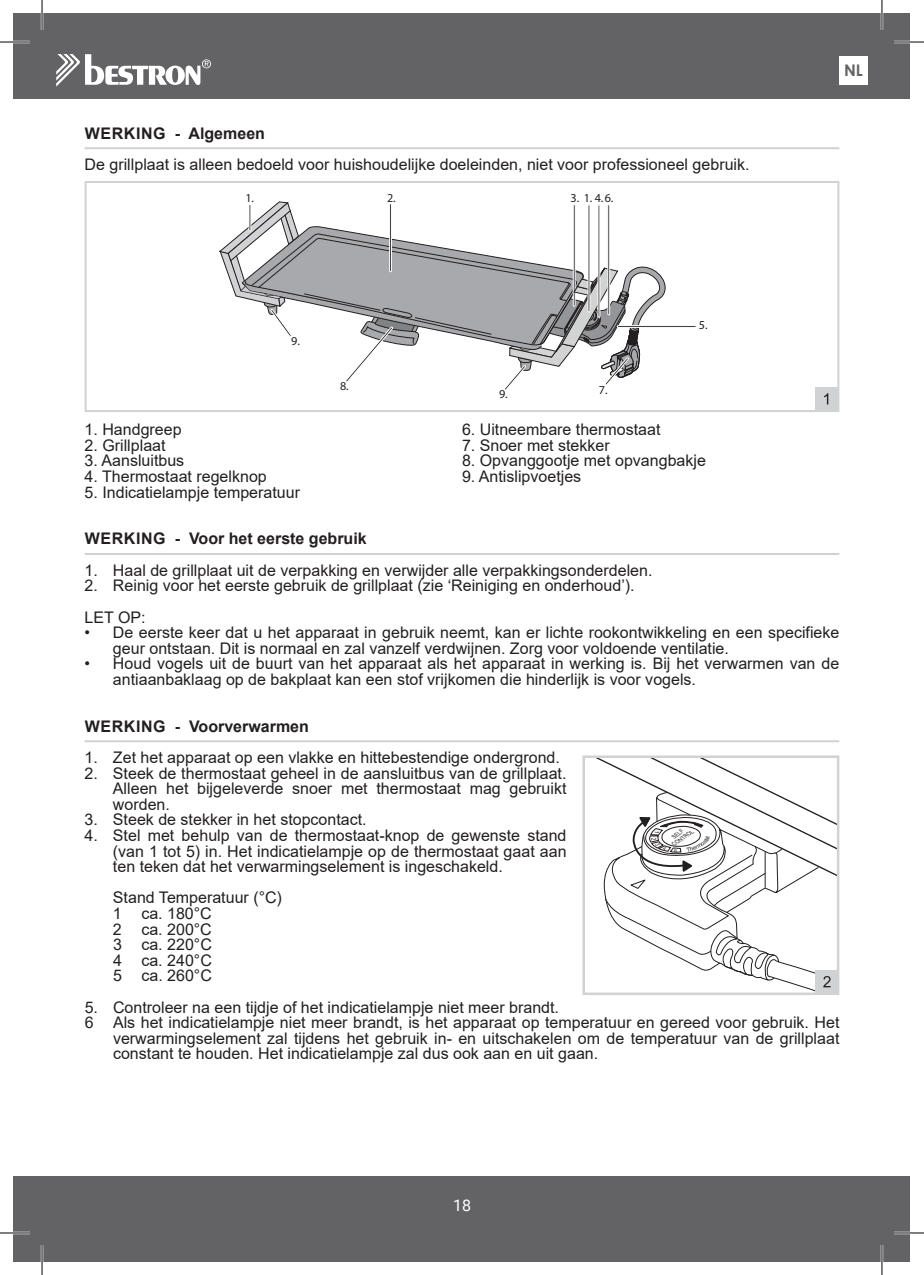
<style>
.page{position:relative;width:924px;height:1275px;background:#fff}
.page>*{position:absolute;margin:0;border:0;box-sizing:border-box;transform-origin:0 0}
.t1{font:16px/15.6px "Arial";color:#231f20}
.t2{font:700 16px "Arial";color:#231f20}
.t3{font:16px "Roboto";color:#fff}
.t4{font:700 16px "Century Gothic";color:#636366}
.t5{font:12.2px "Myriad";color:#231f20}
.t6{font:italic 6px/6px "Arial";color:#231f20;scale:.84 1}
.t7{font:3.8px "Arial";color:#231f20;scale:1.56 1}
</style>
<div class="page">
<div style="left:14px;top:14px;width:895px;height:85px;background:#636366"></div>
<div style="left:14px;top:1176px;width:895px;height:85px;background:#636366"></div>
<svg style="left:56px;top:54px;width:155px;height:33px"></svg>
<div style="left:839px;top:56px;width:28px;height:29px;background:#fff"></div>
<hr style="left:85px;top:147px;width:754px;height:2px;background:#d1d2d4">
<hr style="left:85px;top:553px;width:754px;height:2px;background:#d1d2d4">
<hr style="left:85px;top:740px;width:754px;height:2px;background:#d1d2d4">
<div style="left:85px;top:181px;width:754px;height:231px;background:#fff;border:2px solid #d1d2d4"></div>
<div style="left:814px;top:387px;width:23px;height:23px;background:#d1d2d4"></div>
<svg style="left:824px;top:394px;width:3px;height:10px"></svg>
<div style="left:616px;top:325px;width:80px;height:3px;border:1px solid #fff"></div>
<svg style="left:219px;top:201px;width:446px;height:189px"></svg>
<div style="left:607px;top:204px;width:3px;height:111px;border:1px solid #fff"></div>
<div style="left:597px;top:204px;width:3px;height:114px;border:1px solid #fff"></div>
<div style="left:587px;top:204px;width:3px;height:108px;border:1px solid #fff"></div>
<div style="left:582px;top:755px;width:257px;height:240px;border:3px solid #d1d2d4"></div>
<div style="left:814px;top:970px;width:24px;height:23px;background:#d1d2d4"></div>
<hr style="left:0;top:41px;width:30px;height:2px;background:#fff">
<hr style="left:893px;top:41px;width:30px;height:2px;background:#fff">
<hr style="left:0;top:1231px;width:30px;height:3px;background:#fff">
<hr style="left:893px;top:1231px;width:30px;height:3px;background:#fff">
<hr style="left:41px;top:0;width:2px;height:30px;background:#fff">
<hr style="left:41px;top:1245px;width:2px;height:30px;background:#fff">
<hr style="left:880px;top:0;width:2px;height:30px;background:#fff">
<hr style="left:880px;top:1245px;width:2px;height:30px;background:#fff">
<hr style="left:0;top:42px;width:30px;height:1px;background:#000">
<hr style="left:893px;top:42px;width:30px;height:1px;background:#000">
<hr style="left:0;top:1232px;width:30px;height:1px;background:#000">
<hr style="left:893px;top:1232px;width:30px;height:1px;background:#000">
<hr style="left:42px;top:0;width:1px;height:30px;background:#000">
<hr style="left:42px;top:1245px;width:1px;height:30px;background:#000">
<hr style="left:881px;top:0;width:1px;height:30px;background:#000">
<hr style="left:881px;top:1245px;width:1px;height:30px;background:#000">
<svg style="left:583px;top:756px;width:253px;height:237px"></svg>
<p class="t2" style="left:85px;top:122px;width:181px">WERKING - Algemeen</p>
<p class="t1" style="left:85px;top:156px;width:666px">De grillplaat is alleen bedoeld voor huishoudelijke doeleinden, niet voor professioneel gebruik.</p>
<p class="t5" style="left:387px;top:190px;width:10px">2.</p>
<p class="t5" style="left:570px;top:190px;width:34px">3. 4.</p>
<p class="t5" style="left:245px;top:191px;width:10px">1.</p>
<p class="t5" style="left:583px;top:190px;width:31px">1. 6.</p>
<p class="t5" style="left:291px;top:333px;width:10px">9.</p>
<p class="t5" style="left:340px;top:378px;width:10px">8.</p>
<p class="t5" style="left:499px;top:386px;width:10px">9.</p>
<p class="t5" style="left:598px;top:382px;width:10px">7.</p>
<p class="t5" style="left:698px;top:317px;width:10px">5.</p>
<p class="t1" style="left:85px;top:422px;width:98px">1. Handgreep</p>
<p class="t1" style="left:85px;top:437px;width:82px">2. Grillplaat</p>
<p class="t1" style="left:85px;top:453px;width:101px">3. Aansluitbus</p>
<p class="t1" style="left:85px;top:468px;width:184px">4. Thermostaat regelknop</p>
<p class="t1" style="left:85px;top:484px;width:217px">5. Indicatielampje temperatuur</p>
<p class="t1" style="left:462px;top:422px;width:200px">6. Uitneembare thermostaat</p>
<p class="t1" style="left:462px;top:437px;width:149px">7. Snoer met stekker</p>
<p class="t1" style="left:462px;top:453px;width:245px">8. Opvanggootje met opvangbakje</p>
<p class="t1" style="left:462px;top:468px;width:121px">9. Antislipvoetjes</p>
<p class="t4" style="left:843px;top:58px;width:20px">NL</p>
<p class="t2" style="left:85px;top:527px;width:283px">WERKING - Voor het eerste gebruik</p>
<p class="t1" style="left:85px;top:562px;width:569px">1. Haal de grillplaat uit de verpakking en verwijder alle verpakkingsonderdelen.</p>
<p class="t1" style="left:85px;top:570px;width:551px;line-height:31.2px">2. Reinig voor het eerste gebruik de grillplaat (zie ‘Reiniging en onderhoud’).<br>LET OP:</p>
<p class="t1" style="left:113px;top:624px;width:727px;text-indent:-28px">• De eerste keer dat u het apparaat in gebruik neemt, kan er lichte rookontwikkeling en een specifieke geur ontstaan. Dit is normaal en zal vanzelf verdwijnen. Zorg voor voldoende ventilatie.</p>
<p class="t1" style="left:113px;top:656px;width:727px;text-indent:-28px">• Houd vogels uit de buurt van het apparaat als het apparaat in werking is. Bij het verwarmen van de antiaanbaklaag op de bakplaat kan een stof vrijkomen die hinderlijk is voor vogels.</p>
<p class="t2" style="left:85px;top:715px;width:225px">WERKING - Voorverwarmen</p>
<p class="t1" style="left:85px;top:749px;width:476px">1. Zet het apparaat op een vlakke en hittebestendige ondergrond.</p>
<p class="t1" style="left:113px;top:765px;width:455px;text-align:justify;text-indent:-28px">2. Steek de thermostaat geheel in de aansluitbus van de grillplaat.<br>Alleen het bijgeleverde snoer met thermostaat mag gebruikt worden.</p>
<p class="t1" style="left:85px;top:812px;width:283px">3. Steek de stekker in het stopcontact.</p>
<p class="t1" style="left:113px;top:827px;width:455px;text-align:justify;text-indent:-28px">4. Stel met behulp van de thermostaat-knop de gewenste stand (van 1 tot 5) in. Het indicatielampje op de thermostaat gaat aan ten teken dat het verwarmingselement is ingeschakeld.</p>
<p class="t1" style="left:113px;top:890px;width:170px">Stand Temperatuur (°C)<br>1 ca. 180°C<br>2 ca. 200°C<br>3 ca. 220°C<br>4 ca. 240°C<br>5 ca. 260°C</p>
<p class="t1" style="left:85px;top:999px;width:475px">5. Controleer na een tijdje of het indicatielampje niet meer brandt.</p>
<p class="t1" style="left:85px;top:1014px;width:756px">6 Als het indicatielampje niet meer brandt, is het apparaat op temperatuur en gereed voor gebruik. Het</p>
<p class="t1" style="left:113px;top:1030px;width:727px">verwarmingselement zal tijdens het gebruik in- en uitschakelen om de temperatuur van de grillplaat</p>
<p class="t1" style="left:113px;top:1046px;width:486px">constant te houden. Het indicatielampje zal dus ook aan en uit gaan.</p>
<p class="t6" style="left:668px;top:836px;width:31px;text-indent:4px;rotate:-34deg">SELF<br>CONTROL</p>
<p class="t7" style="left:673px;top:847px;width:4px">5</p>
<p class="t3" style="left:453px;top:1193px;width:19px">18</p>
</div>
